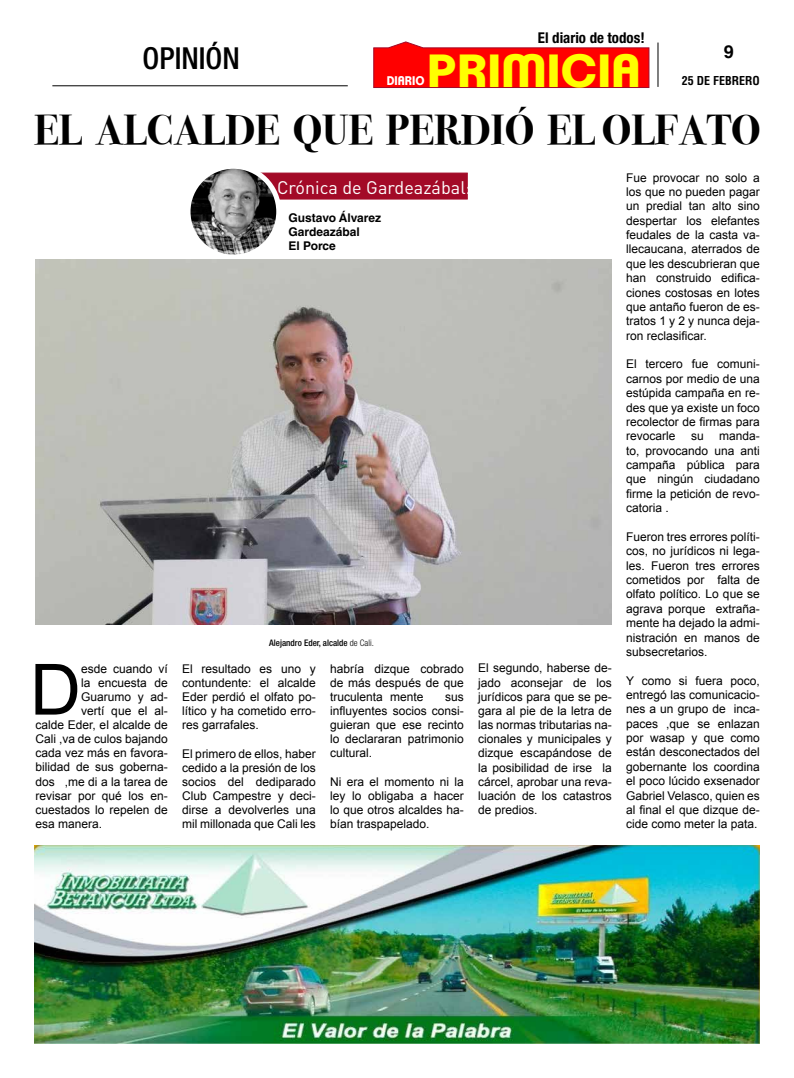
<style>
.page{position:relative;width:794px;height:1078px;background:#fff}
.page>*{position:absolute;margin:0;border:0;box-sizing:border-box;transform-origin:0 0}
.t1{font:70.7px "Arial";color:#000}
.t2{font:700 45.2px "Clemente P Dam";color:#ff0;scale:1.09 1}
.t3{font:700 41.7px "Bodoni Svty Two ITCTT";color:#000}
.t4{font:500 condensed 30.3px "Helvetica Neue LT Std";color:#000}
.t5{font:18px "DINOT";color:#fff}
.t6{font:700 18px "Helvetica LT Std";color:#000}
.t7{font:700 condensed 14.9px "Helvetica Neue LT Std";color:#000}
.t8{font:700 12.2px "Clemente P Dam";color:#fff;scale:.96 1}
.t9{font:12px/14.4px "Arial";color:#000;text-align:justify}
.t10{font:700 12px/14.4px "Helvetica LT Std";color:#000}
.t11{font:700 condensed 12px "Helvetica LT Std";color:#000}
.t12{font:500 condensed 9px "Helvetica Neue LT Std";color:#000}
.s1{color:#fff}
.s2{font-weight:300}
</style>
<div class="page">
<hr style="left:657px;top:43px;width:1px;height:44px;background:#000">
<hr style="left:52px;top:85px;width:296px;height:1px;background:#000">
<div style="left:237px;top:173px;width:230px;height:26px;background:#a30a27"></div>
<img style="left:188px;top:166px;width:91px;height:91px;border-radius:45px">
<div style="left:185px;top:164px;width:96px;height:95px;border:5px solid #fff;border-radius:50%"></div>
<img style="left:34px;top:845px;width:726px;height:198px">
<img style="left:35px;top:259px;width:577px;height:365px">
<svg style="left:373px;top:42px;width:276px;height:46px;background:#fa1c1d"></svg>
<h3 class="t4" style="left:143px;top:40px;width:99px">OPINIÓN</h3>
<p class="t7" style="left:538px;top:29px;width:113px">El diario de todos!<span class="s1">!</span></p>
<h2 class="t2" style="left:427px;top:44px;width:198px">PRIMICIA</h2>
<p class="t8" style="left:387px;top:73px;width:41px">DIARIO</p>
<h3 class="t6" style="left:724px;top:41px;width:12px">9</h3>
<p class="t11" style="left:682px;top:73px;width:79px">25 DE FEBRERO</p>
<h3 class="t3" style="left:34px;top:95px;width:728px">EL ALCALDE QUE PERDIÓ EL OLFATO</h3>
<h1 class="t1" style="left:30px;top:643px;width:53px">D</h1>
<p class="t9" style="left:81px;top:661px;width:88px">esde cuando ví</p>
<p class="t9" style="left:81px;top:675px;width:88px">la encuesta de</p>
<p class="t9" style="left:81px;top:689px;width:88px">Guarumo y ad-</p>
<p class="t9" style="left:81px;top:703px;width:88px">vertí que el al-</p>
<p class="t9" style="left:35px;top:717px;width:134px">calde Eder, el alcalde de</p>
<p class="t9" style="left:35px;top:731px;width:134px">Cali ,va de culos bajando</p>
<p class="t9" style="left:35px;top:745px;width:134px">cada vez más en favora-</p>
<p class="t9" style="left:35px;top:760px;width:134px">bilidad de sus goberna-</p>
<p class="t9" style="left:35px;top:774px;width:134px">dos ,me di a la tarea de</p>
<p class="t9" style="left:35px;top:788px;width:134px">revisar por qué los en-</p>
<p class="t9" style="left:35px;top:802px;width:134px">cuestados lo repelen de</p>
<p class="t9" style="left:35px;top:816px;width:68px">esa manera.</p>
<h3 class="t5" style="left:277px;top:176px;width:195px">Crónica de Gardeazábal:</h3>
<p class="t10" style="left:289px;top:210px;width:94px">Gustavo Álvarez<br>Gardeazábal<br>El Porce</p>
<p class="t12" style="left:269px;top:637px;width:106px">Alejandro Eder, alcalde <span class="s2">de Cali.</span></p>
<p class="t9" style="left:182px;top:661px;width:135px;line-height:14.1px">El resultado es uno y contundente: el alcalde Eder perdió el olfato po&shy;lítico y ha cometido erro&shy;res garrafales.</p>
<p class="t9" style="left:182px;top:746px;width:135px;line-height:14.1px">El primero de ellos, haber cedido a la presión de los socios del dediparado Club Campestre y deci&shy;dirse a devolverles una mil millonada que Cali les</p>
<p class="t9" style="left:330px;top:661px;width:135px;line-height:14.1px">habría dizque cobrado de más después de que truculenta mente</p>
<p class="t9" style="left:330px;top:689px;width:135px;line-height:14.1px;text-indent:115px">sus influyentes socios consi&shy;guieran que ese recinto lo declararan patrimonio cultural.</p>
<p class="t9" style="left:330px;top:774px;width:135px;line-height:14.1px">Ni era el momento ni la ley lo obligaba a hacer lo que otros alcaldes ha&shy;bían traspapelado.</p>
<p class="t9" style="left:478px;top:661px;width:135px;line-height:14.1px">El segundo, haberse de&shy;jado aconsejar de los jurídicos para que se pe&shy;gara al pie de la letra de las normas tributarias na&shy;cionales y municipales y dizque escapándose de la posibilidad de irse la cárcel, aprobar una reva&shy;luación de los catastros de predios.</p>
<p class="t9" style="left:626px;top:170px;width:135px">Fue provocar no solo a los que no pueden pagar un predial tan alto sino despertar los elefantes feudales de la casta va&shy;llecaucana, aterrados de que les descubrieran que han construido edifica&shy;ciones costosas en lotes que antaño fueron de es&shy;tratos 1 y 2 y nunca deja&shy;ron reclasificar.</p>
<p class="t9" style="left:626px;top:357px;width:135px">El tercero fue comuni&shy;carnos por medio de una estúpida campaña en re&shy;des que ya existe un foco recolector de firmas para revocarle</p>
<p class="t9" style="left:626px;top:429px;width:135px;text-indent:93px">manda&shy;to, provocando una anti campaña pública para que ningún ciudadano firme la petición de revo&shy;catoria .</p>
<p class="t9" style="left:626px;top:529px;width:135px">Fueron tres errores políti&shy;cos, no jurídicos ni lega&shy;les. Fueron tres errores cometidos por falta de olfato político. Lo que se agrava porque extraña&shy;mente ha dejado la admi&shy;nistración en manos de subsecretarios.</p>
<p class="t9" style="left:626px;top:673px;width:135px">Y como si fuera poco, entregó las comunicacio&shy;nes a un grupo de inca&shy;paces ,que se enlazan por wasap y que como están desconectados del gobernante los coordina el poco lúcido exsenador Gabriel Velasco, quien es al final el que dizque de&shy;cide como meter la pata.</p>
<p class="t9" style="left:691px;top:429px;width:14px">su</p>
</div>
